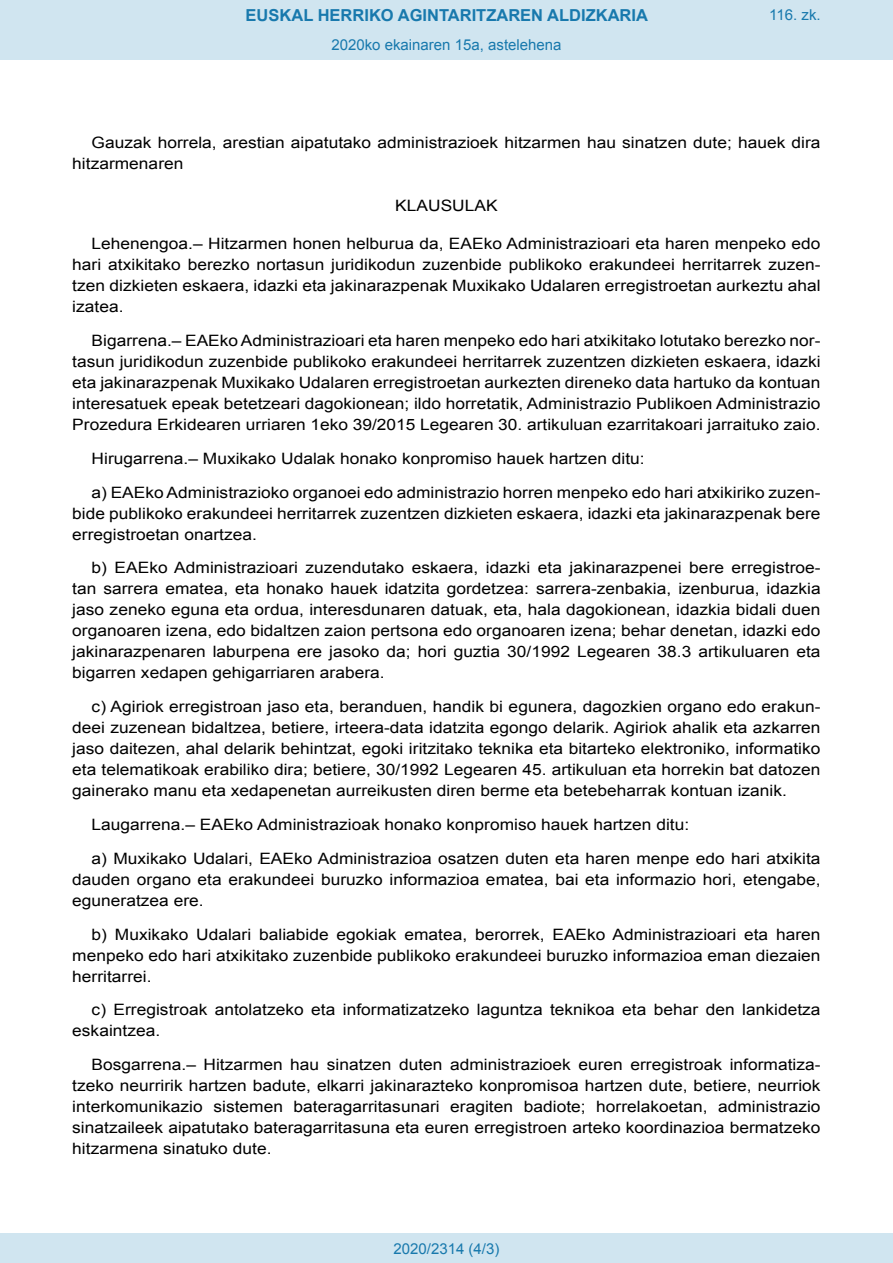
<style>
.page{position:relative;width:893px;height:1263px;background:#fff}
.page>*{position:absolute;margin:0;border:0;box-sizing:border-box;transform-origin:0 0}
.t1{font:700 16.5px "Arial";color:#1879ad}
.BOPVDetalle{font:15.6px/21px "Arial";color:#000;text-align:justify;scale:1.11 1}
.BOPVClave{font:15.6px "Arial";color:#000;scale:1.11 1}
.Paginacion_Centro{font:15px "Arial";color:#1879ad}
</style>
<div class="page">
<div style="left:0;top:0;width:893px;height:60px;background:#d0e5f0"></div>
<div style="left:0;top:1233px;width:893px;height:30px;background:#d0e5f0"></div>
<p class="t1" style="left:246px;top:4px;width:404px">EUSKAL HERRIKO AGINTARITZAREN ALDIZKARIA</p>
<p class="Paginacion_Centro" style="left:331px;top:35px;width:232px">2020ko ekainaren 15a, astelehena</p>
<p class="Paginacion_Centro" style="left:769px;top:5px;width:53px">116. zk.</p>
<p class="BOPVDetalle" style="left:72px;top:132px;width:676px;text-indent:19px">Gauzak horrela, arestian aipatutako administrazioek hitzarmen hau sinatzen dute; hauek dira hitzarmenaren</p>
<p class="BOPVClave" style="left:395px;top:196px;width:94px">KLAUSULAK</p>
<p class="BOPVDetalle" style="left:72px;top:234px;width:676px;text-indent:19px">Lehenengoa.– Hitzarmen honen helburua da, EAEko Administrazioari eta haren menpeko edo hari atxikitako berezko nortasun juridikodun zuzenbide publikoko erakundeei herritarrek zuzen&shy;tzen dizkieten eskaera, idazki eta jakinarazpenak Muxikako Udalaren erregistroetan aurkeztu ahal izatea.</p>
<p class="BOPVDetalle" style="left:72px;top:330px;width:676px;text-indent:19px">Bigarrena.– EAEko Administrazioari eta haren menpeko edo hari atxikitako lotutako berezko nor&shy;tasun juridikodun zuzenbide publikoko erakundeei herritarrek zuzentzen dizkieten eskaera, idazki eta jakinarazpenak Muxikako Udalaren erregistroetan aurkezten direneko data hartuko da kontuan interesatuek epeak betetzeari dagokionean; ildo horretatik, Administrazio Publikoen Administrazio Prozedura Erkidearen urriaren 1eko 39/2015 Legearen 30. artikuluan ezarritakoari jarraituko zaio.</p>
<p class="BOPVDetalle" style="left:92px;top:448px;width:500px">Hirugarrena.– Muxikako Udalak honako konpromiso hauek hartzen ditu:</p>
<p class="BOPVDetalle" style="left:72px;top:482px;width:676px;text-indent:19px">a) EAEko Administrazioko organoei edo administrazio horren menpeko edo hari atxikiriko zuzen&shy;bide publikoko erakundeei herritarrek zuzentzen dizkieten eskaera, idazki eta jakinarazpenak bere erregistroetan onartzea.</p>
<p class="BOPVDetalle" style="left:72px;top:558px;width:676px;text-indent:19px">b) EAEko Administrazioari zuzendutako eskaera, idazki eta jakinarazpenei bere erregistroe&shy;tan sarrera ematea, eta honako hauek idatzita gordetzea: sarrera-zenbakia, izenburua, idazkia jaso zeneko eguna eta ordua, interesdunaren datuak, eta, hala dagokionean, idazkia bidali duen organoaren izena, edo bidaltzen zaion pertsona edo organoaren izena; behar denetan, idazki edo jakinarazpenaren laburpena ere jasoko da; hori guztia 30/1992 Legearen 38.3 artikuluaren eta bigarren xedapen gehigarriaren arabera.</p>
<p class="BOPVDetalle" style="left:72px;top:696px;width:676px;text-indent:19px">c) Agiriok erregistroan jaso eta, beranduen, handik bi egunera, dagozkien organo edo erakun&shy;deei zuzenean bidaltzea, betiere, irteera-data idatzita egongo delarik. Agiriok ahalik eta azkarren jaso daitezen, ahal delarik behintzat, egoki iritzitako teknika eta bitarteko elektroniko, informatiko eta telematikoak erabiliko dira; betiere, 30/1992 Legearen 45. artikuluan eta horrekin bat datozen gainerako manu eta xedapenetan aurreikusten diren berme eta betebeharrak kontuan izanik.</p>
<p class="BOPVDetalle" style="left:92px;top:814px;width:540px">Laugarrena.– EAEko Administrazioak honako konpromiso hauek hartzen ditu:</p>
<p class="BOPVDetalle" style="left:72px;top:848px;width:676px;text-indent:19px">a) Muxikako Udalari, EAEko Administrazioa osatzen duten eta haren menpe edo hari atxikita dauden organo eta erakundeei buruzko informazioa ematea, bai eta informazio hori, etengabe, eguneratzea ere.</p>
<p class="BOPVDetalle" style="left:72px;top:924px;width:676px;text-indent:19px">b) Muxikako Udalari baliabide egokiak ematea, berorrek, EAEko Administrazioari eta haren menpeko edo hari atxikitako zuzenbide publikoko erakundeei buruzko informazioa eman diezaien herritarrei.</p>
<p class="BOPVDetalle" style="left:72px;top:999px;width:676px;text-indent:19px">c) Erregistroak antolatzeko eta informatizatzeko laguntza teknikoa eta behar den lankidetza eskaintzea.</p>
<p class="BOPVDetalle" style="left:72px;top:1054px;width:676px;text-indent:19px">Bosgarrena.– Hitzarmen hau sinatzen duten administrazioek euren erregistroak informatiza&shy;tzeko neurririk hartzen badute, elkarri jakinarazteko konpromisoa hartzen dute, betiere, neurriok interkomunikazio sistemen bateragarritasunari eragiten badiote; horrelakoetan, administrazio sinatzaileek aipatutako bateragarritasuna eta euren erregistroen arteko koordinazioa bermatzeko hitzarmena sinatuko dute.</p>
<p class="Paginacion_Centro" style="left:393px;top:1238px;width:107px">2020/2314 (4/3)</p>
</div>
